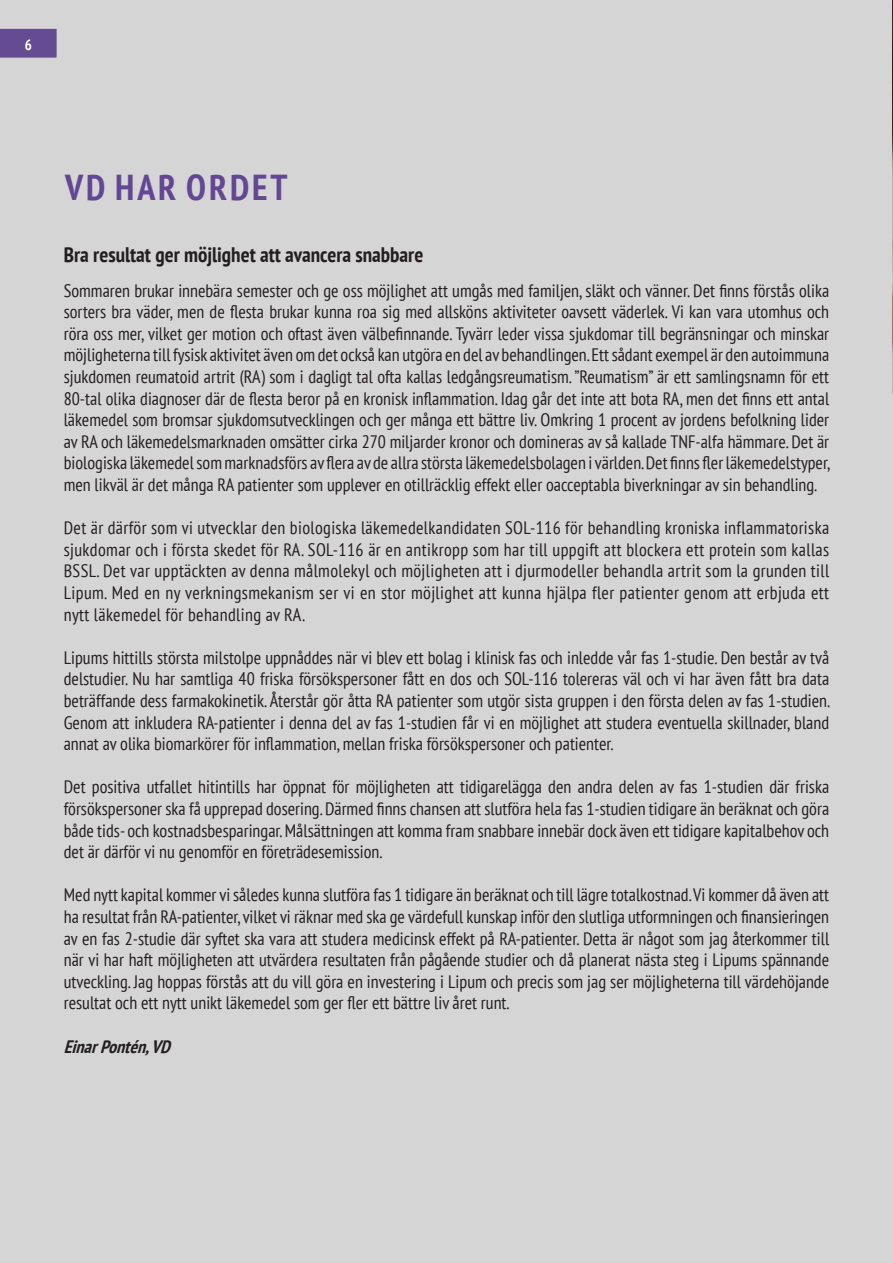
<style>
.page{position:relative;width:893px;height:1263px;background:#d6d5d5}
.page>*{position:absolute;margin:0;border:0;box-sizing:border-box;transform-origin:0 0}
.t1{font:700 condensed 36px "PT Sans";letter-spacing:.08em;color:#634795}
.t2{font:700 condensed 21px "PT Sans";color:#231f20}
.t3{font:condensed 18px/21.6px "PT Sans";color:#231f20;text-align:justify}
.t4{font:italic 700 condensed 18px "PT Sans";color:#231f20}
.t5{font:700 condensed 15px "PT Sans";color:#fff}
</style>
<div class="page">
<img style="left:892px;top:0;width:1px;height:393px">
<div style="left:0;top:29px;width:57px;height:28px;background:#654b91"></div>
<p class="t5" style="left:25px;top:35px;width:9px">6</p>
<h1 class="t1" style="left:65px;top:164px;width:224px">VD HAR ORDET</h1>
<p class="t2" style="left:64px;top:241px;width:361px">Bra resultat ger möjlighet att avancera snabbare</p>
<p class="t3" style="left:64px;top:279px;width:768px">Sommaren brukar innebära semester och ge oss möjlighet att umgås med familjen, släkt och vänner. Det finns förstås olika sorters bra väder, men de flesta brukar kunna roa sig med allsköns aktiviteter oavsett väderlek. Vi kan vara utomhus och röra oss mer, vilket ger motion och oftast även välbefinnande. Tyvärr leder vissa sjukdomar till begränsningar och minskar möjligheterna till fysisk aktivitet även om det också kan utgöra en del av behandlingen. Ett sådant exempel är den autoimmuna sjukdomen reumatoid artrit (RA) som i dagligt tal ofta kallas ledgångsreumatism. ”Reumatism” är ett samlingsnamn för ett 80-tal olika diagnoser där de flesta beror på en kronisk inflammation. Idag går det inte att bota RA, men det finns ett antal läkemedel som bromsar sjukdomsutvecklingen och ger många ett bättre liv. Omkring 1 procent av jordens befolkning lider av RA och läkemedelsmarknaden omsätter cirka 270 miljarder kronor och domineras av så kallade TNF-alfa hämmare. Det är biologiska läkemedel som marknadsförs av flera av de allra största läkemedelsbolagen i världen. Det finns fler läkemedelstyper, men likväl är det många RA patienter som upplever en otillräcklig effekt eller oacceptabla biverkningar av sin behandling.</p>
<p class="t3" style="left:64px;top:517px;width:767px">Det är därför som vi utvecklar den biologiska läkemedelkandidaten SOL-116 för behandling kroniska inflammatoriska sjukdomar och i första skedet för RA. SOL-116 är en antikropp som har till uppgift att blockera ett protein som kallas BSSL. Det var upptäckten av denna målmolekyl och möjligheten att i djurmodeller behandla artrit som la grunden till Lipum. Med en ny verkningsmekanism ser vi en stor möjlighet att kunna hjälpa fler patienter genom att erbjuda ett nytt läkemedel för behandling av RA.</p>
<p class="t3" style="left:64px;top:646px;width:768px">Lipums hittills största milstolpe uppnåddes när vi blev ett bolag i klinisk fas och inledde vår fas 1-studie. Den består av två delstudier. Nu har samtliga 40 friska försökspersoner fått en dos och SOL-116 tolereras väl och vi har även fått bra data beträffande dess farmakokinetik. Återstår gör åtta RA patienter som utgör sista gruppen i den första delen av fas 1-studien.<br>Genom att inkludera RA-patienter i denna del av fas 1-studien får vi en möjlighet att studera eventuella skillnader, bland annat av olika biomarkörer för inflammation, mellan friska försökspersoner och patienter.</p>
<p class="t3" style="left:64px;top:776px;width:767px">Det positiva utfallet hitintills har öppnat för möjligheten att tidigarelägga den andra delen av fas 1-studien där friska försökspersoner ska få upprepad dosering. Därmed finns chansen att slutföra hela fas 1-studien tidigare än beräknat och göra både tids- och kostnadsbesparingar. Målsättningen att komma fram snabbare innebär dock även ett tidigare kapitalbehov och det är därför vi nu genomför en företrädesemission.</p>
<p class="t3" style="left:64px;top:884px;width:767px">Med nytt kapital kommer vi således kunna slutföra fas 1 tidigare än beräknat och till lägre totalkostnad. Vi kommer då även att ha resultat från RA-patienter, vilket vi räknar med ska ge värdefull kunskap inför den slutliga utformningen och finansieringen av en fas 2-studie där syftet ska vara att studera medicinsk effekt på RA-patienter. Detta är något som jag återkommer till när vi har haft möjligheten att utvärdera resultaten från pågående studier och då planerat nästa steg i Lipums spännande utveckling. Jag hoppas förstås att du vill göra en investering i Lipum och precis som jag ser möjligheterna till värdehöjande resultat och ett nytt unikt läkemedel som ger fler ett bättre liv året runt.</p>
<p class="t4" style="left:64px;top:1034px;width:114px">EinarPontén,VD</p>
</div>
